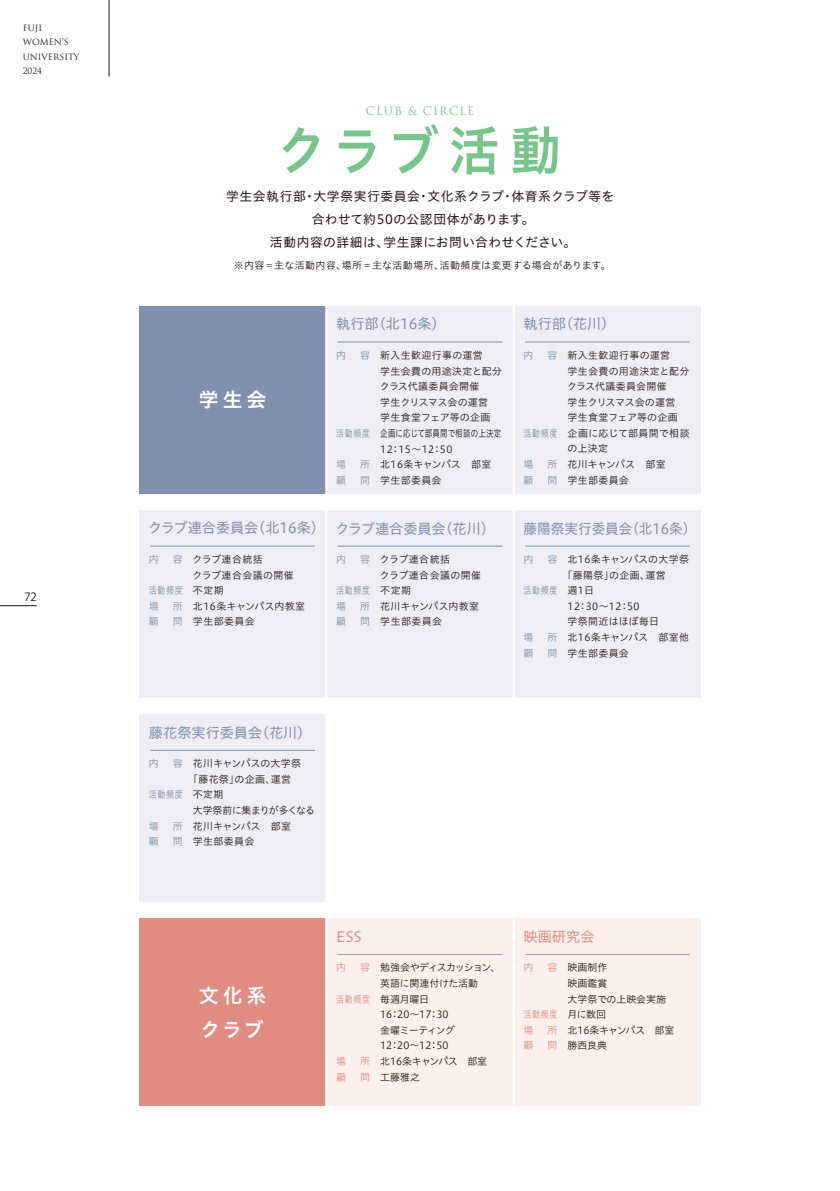
<style>
.page{position:relative;width:840px;height:1191px;background:#fff}
.page>*{position:absolute;margin:0;border:0;box-sizing:border-box;transform-origin:0 0}
.t1{font:53.6px "Hiragino UD Sans Std N W6";letter-spacing:.145em;color:#79c38d;scale:.95 1}
.t2{font:19.8px/34.8px "Hiragino UD Sans Std N W6";letter-spacing:.2em;color:#fff}
.t3{font:14.2px "Hiragino UD Sans Std N W4";color:#8190ad}
.t4{font:14.2px "Hiragino UD Sans Std N W4";color:#8190ad;scale:.96 1}
.t5{font:14.2px "Hiragino UD Sans Std N W4";color:#e08c82}
.t6{font:12.8px/22.6px "Hiragino UD Sans Std N W4";letter-spacing:.035em;color:#221815;text-align:center}
.t7{font:11.4px "Trajan Pro";letter-spacing:.1em;color:#79c38d}
.t8{font:11.4px "Koz Go Pr 6 N";color:#221815}
.t9{font:10px/15.6px "Hiragino UD Sans Std N W3";letter-spacing:.025em;color:#221815}
.t10{font:10px/15.6px "Hiragino UD Sans Std N W3";letter-spacing:.045em;color:#221815}
.t11{font:10px/15.6px "Hiragino UD Sans Std N W3";letter-spacing:-.025em;color:#221815}
.t12{font:10px/15.6px "Hiragino UD Sans Std N W3";color:#221815}
.t13{font:10px "Hiragino UD Sans Std N W3";letter-spacing:.085em;color:#8190ad}
.t14{font:10px/15.6px "Hiragino UD Sans Std N W3";letter-spacing:.085em;color:#8190ad;scale:.8 1}
.t15{font:10px "Hiragino UD Sans Std N W3";letter-spacing:-.035em;color:#221815}
.t16{font:10px "Hiragino UD Sans Std N W3";letter-spacing:.085em;color:#e08c82}
.t17{font:10px "Hiragino UD Sans Std N W3";letter-spacing:-.005em;color:#221815}
.t18{font:10px "Hiragino UD Sans Std N W3";letter-spacing:-.01em;color:#221815}
.t19{font:10px/15.6px "Hiragino UD Sans Std N W3";letter-spacing:.085em;color:#e08c82;scale:.8 1}
.t20{font:8.6px/14.2px "Trajan Pro";color:#221815}
</style>
<div class="page">
<hr style="left:109px;top:0;width:1px;height:77px;background:#221815">
<div style="left:513px;top:918px;width:187px;height:188px;background:#fbf0ed"></div>
<hr style="left:524px;top:954px;width:165px;height:1px;background:#e08c82">
<div style="left:326px;top:306px;width:187px;height:187px;background:#eeeef4"></div>
<hr style="left:337px;top:341px;width:165px;height:1px;background:#8190ad">
<div style="left:513px;top:306px;width:187px;height:187px;background:#eeeef4"></div>
<div style="left:139px;top:306px;width:187px;height:187px;background:#8190ad"></div>
<div style="left:513px;top:510px;width:187px;height:187px;background:#eeeef4"></div>
<div style="left:326px;top:510px;width:187px;height:187px;background:#eeeef4"></div>
<div style="left:139px;top:510px;width:187px;height:187px;background:#eeeef4"></div>
<hr style="left:524px;top:341px;width:165px;height:1px;background:#8190ad">
<hr style="left:337px;top:546px;width:165px;height:1px;background:#8190ad">
<hr style="left:150px;top:546px;width:165px;height:1px;background:#8190ad">
<hr style="left:524px;top:546px;width:165px;height:1px;background:#8190ad">
<div style="left:139px;top:714px;width:187px;height:187px;background:#eeeef4"></div>
<hr style="left:150px;top:750px;width:165px;height:1px;background:#8190ad">
<div style="left:139px;top:918px;width:187px;height:188px;background:#e08c82"></div>
<div style="left:326px;top:918px;width:187px;height:188px;background:#fbf0ed"></div>
<hr style="left:337px;top:954px;width:165px;height:1px;background:#e08c82">
<hr style="left:325px;top:0;width:2px;height:1138px;background:#fff">
<hr style="left:512px;top:0;width:2px;height:1138px;background:#fff">
<hr style="left:0;top:605px;width:37px;height:1px;background:#221815">
<p class="t20" style="left:23px;top:21px;width:58px">FUJI<br>WOMEN’S<br>UNIVERSITY<br>2024</p>
<p class="t8" style="left:24px;top:590px;width:14px">72</p>
<p class="t7" style="left:365px;top:103px;width:110px">CLUB &amp; CIRCLE</p>
<h1 class="t1" style="left:276px;top:109px;width:301px">クラブ活動</h1>
<p class="t6" style="left:226px;top:184px;width:389px">学生会執行部・大学祭実行委員会・文化系クラブ・体育系クラブ等を合わせて約50の公認団体があります。<br>活動内容の詳細は、学生課にお問い合わせください。</p>
<p class="t9" style="left:234px;top:257px;width:378px">※内容＝主な活動内容、場所＝主な活動場所、活動頻度は変更する場合があります。</p>
<h2 class="t2" style="left:199px;top:381px;width:69px">学生会</h2>
<h3 class="t3" style="left:336px;top:313px;width:111px">執行部（北16条）</h3>
<p class="t13" style="left:336px;top:347px;width:11px">内</p>
<p class="t13" style="left:360px;top:347px;width:11px">容</p>
<p class="t9" style="left:379px;top:347px;width:124px">新入生歓迎行事の運営<br>学生会費の用途決定と配分クラス代議委員会開催<br>学生クリスマス会の運営<br>学生食堂フェア等の企画<br>企画に応じて部員間で相談の上決定<br>12：15～12：50<br>北16条キャンパス　部室学生部委員会</p>
<p class="t14" style="left:336px;top:425px;width:44px">活動頻度</p>
<p class="t13" style="left:336px;top:457px;width:11px">場</p>
<p class="t13" style="left:360px;top:457px;width:11px">所</p>
<p class="t13" style="left:336px;top:472px;width:11px">顧</p>
<p class="t13" style="left:360px;top:472px;width:11px">問</p>
<h3 class="t3" style="left:523px;top:313px;width:93px">執行部（花川）</h3>
<p class="t13" style="left:523px;top:347px;width:11px">内</p>
<p class="t13" style="left:547px;top:347px;width:11px">容</p>
<p class="t14" style="left:523px;top:425px;width:44px">活動頻度</p>
<p class="t13" style="left:523px;top:457px;width:11px">場</p>
<p class="t13" style="left:547px;top:457px;width:11px">所</p>
<p class="t13" style="left:523px;top:472px;width:11px">顧</p>
<p class="t13" style="left:547px;top:472px;width:11px">問</p>
<p class="t9" style="left:566px;top:347px;width:124px">新入生歓迎行事の運営<br>学生会費の用途決定と配分クラス代議委員会開催<br>学生クリスマス会の運営<br>学生食堂フェア等の企画企画に応じて部員間で相談の上決定<br>花川キャンパス　部室<br>学生部委員会</p>
<h3 class="t3" style="left:148px;top:517px;width:348px">クラブ連合委員会（北16条） クラブ連合委員会（花川）</h3>
<h3 class="t4" style="left:523px;top:517px;width:181px">藤陽祭実行委員会（北16条）</h3>
<p class="t13" style="left:149px;top:552px;width:11px">内</p>
<p class="t13" style="left:173px;top:552px;width:11px">容</p>
<p class="t14" style="left:149px;top:582px;width:44px">活動頻度場</p>
<p class="t13" style="left:173px;top:598px;width:11px">所</p>
<p class="t13" style="left:149px;top:614px;width:11px">顧</p>
<p class="t13" style="left:173px;top:614px;width:11px">問</p>
<p class="t10" style="left:192px;top:551px;width:114px">クラブ連合統括<br>クラブ連合会議の開催不定期<br>北16条キャンパス内教室学生部委員会</p>
<p class="t13" style="left:336px;top:552px;width:11px">内</p>
<p class="t13" style="left:360px;top:552px;width:11px">容</p>
<p class="t14" style="left:336px;top:582px;width:44px">活動頻度場</p>
<p class="t13" style="left:360px;top:598px;width:11px">所</p>
<p class="t13" style="left:336px;top:614px;width:11px">顧</p>
<p class="t13" style="left:360px;top:614px;width:11px">問</p>
<p class="t10" style="left:379px;top:551px;width:103px">クラブ連合統括<br>クラブ連合会議の開催不定期<br>花川キャンパス内教室学生部委員会</p>
<h3 class="t3" style="left:149px;top:721px;width:164px">藤花祭実行委員会（花川）</h3>
<p class="t13" style="left:149px;top:756px;width:11px">内</p>
<p class="t13" style="left:173px;top:756px;width:11px">容</p>
<p class="t14" style="left:149px;top:786px;width:44px">活動頻度</p>
<p class="t13" style="left:149px;top:818px;width:11px">場</p>
<p class="t13" style="left:173px;top:818px;width:11px">所</p>
<p class="t13" style="left:149px;top:834px;width:11px">顧</p>
<p class="t13" style="left:173px;top:834px;width:11px">問</p>
<p class="t17" style="left:193px;top:756px;width:110px">花川キャンパスの大学祭</p>
<p class="t9" style="left:188px;top:770px;width:104px">「藤花祭」の企画、運営</p>
<p class="t9" style="left:193px;top:786px;width:32px">不定期</p>
<p class="t15" style="left:193px;top:802px;width:124px">大学祭前に集まりが多くなる</p>
<p class="t18" style="left:193px;top:818px;width:100px">花川キャンパス　部室</p>
<p class="t9" style="left:193px;top:833px;width:63px">学生部委員会</p>
<p class="t13" style="left:523px;top:552px;width:11px">内</p>
<p class="t13" style="left:547px;top:552px;width:11px">容</p>
<p class="t14" style="left:523px;top:582px;width:44px">活動頻度</p>
<p class="t13" style="left:523px;top:630px;width:11px">場</p>
<p class="t13" style="left:547px;top:630px;width:11px">所</p>
<p class="t13" style="left:523px;top:645px;width:11px">顧</p>
<p class="t13" style="left:547px;top:645px;width:11px">問</p>
<p class="t9" style="left:567px;top:551px;width:123px">北16条キャンパスの大学祭</p>
<p class="t9" style="left:562px;top:566px;width:104px">「藤陽祭」の企画、運営</p>
<p class="t9" style="left:567px;top:582px;width:28px">週1日</p>
<p class="t9" style="left:567px;top:598px;width:74px">12：30～12：50</p>
<p class="t9" style="left:567px;top:613px;width:93px">学祭間近はほぼ毎日</p>
<p class="t9" style="left:567px;top:629px;width:123px">北16条キャンパス　部室他</p>
<p class="t9" style="left:567px;top:644px;width:63px">学生部委員会</p>
<h2 class="t2" style="left:199px;top:976px;width:69px">文化系クラブ</h2>
<h3 class="t5" style="left:336px;top:925px;width:27px">ESS</h3>
<p class="t16" style="left:336px;top:960px;width:11px">内</p>
<p class="t16" style="left:360px;top:960px;width:11px">容</p>
<p class="t19" style="left:336px;top:990px;width:44px">活動頻度</p>
<p class="t16" style="left:336px;top:1053px;width:11px">場</p>
<p class="t16" style="left:360px;top:1053px;width:11px">所</p>
<p class="t16" style="left:336px;top:1069px;width:11px">顧</p>
<p class="t16" style="left:360px;top:1069px;width:11px">問</p>
<p class="t11" style="left:380px;top:959px;width:122px">勉強会やディスカッション、英語に関連付けた活動<br>毎週月曜日<br>16：20～17：30<br>金曜ミーティング<br>12：20～12：50<br>北16条キャンパス　部室<br>工藤雅之</p>
<h3 class="t5" style="left:523px;top:925px;width:72px">映画研究会</h3>
<p class="t16" style="left:523px;top:960px;width:11px">内</p>
<p class="t16" style="left:547px;top:960px;width:11px">容</p>
<p class="t19" style="left:523px;top:1006px;width:44px">活動頻度場</p>
<p class="t12" style="left:567px;top:959px;width:109px">映画制作<br>映画鑑賞<br>大学祭での上映会実施月に数回<br>北16条キャンパス　部室勝西良典</p>
<p class="t16" style="left:547px;top:1022px;width:11px">所</p>
<p class="t16" style="left:523px;top:1038px;width:11px">顧</p>
<p class="t16" style="left:547px;top:1038px;width:11px">問</p>
</div>
